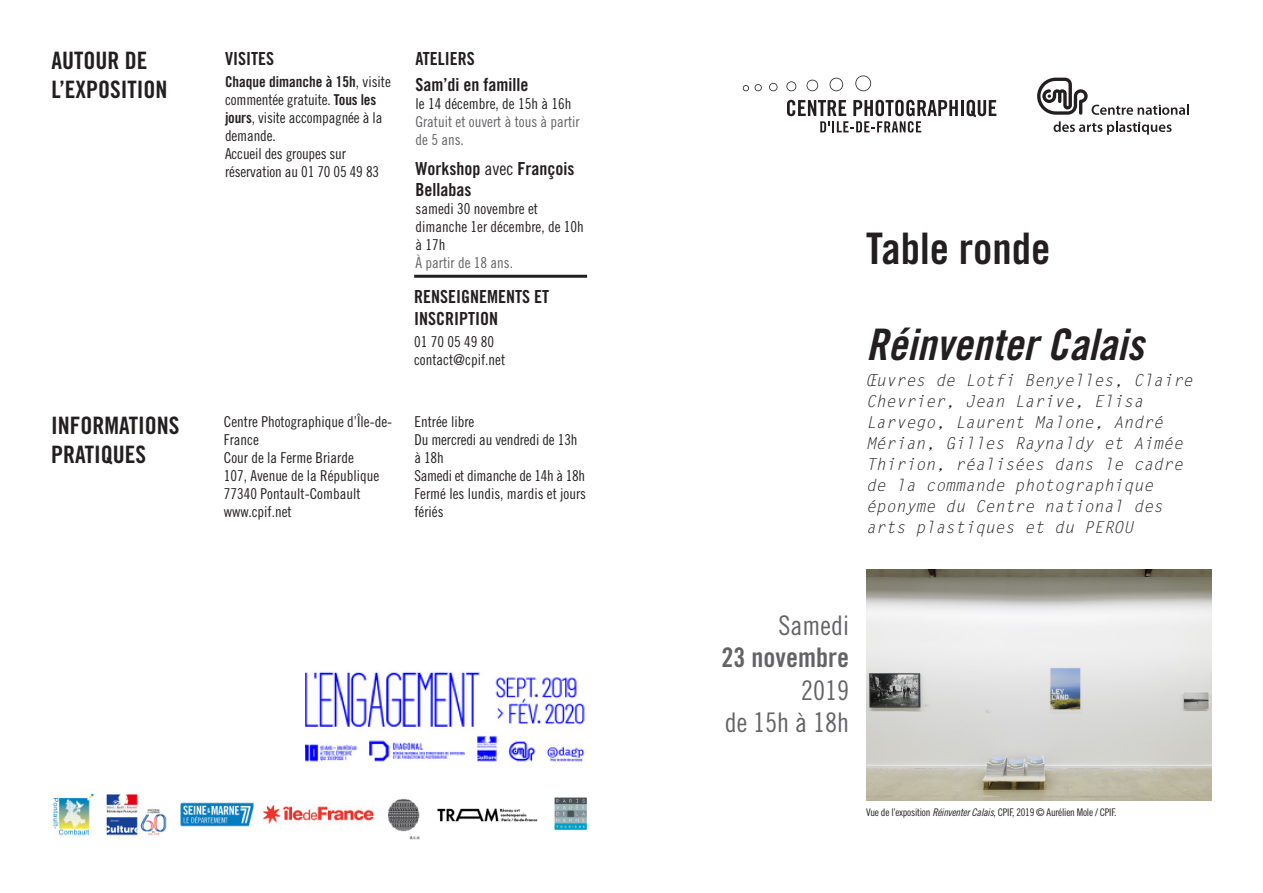
<style>
.page{position:relative;width:1263px;height:893px;background:#fff}
.page>*{position:absolute;margin:0;border:0;box-sizing:border-box;transform-origin:0 0}
.t1{font:43.5px "Trade Gothic Bold Cond Twenty Obl";color:#231f20}
.t2{font:43.5px "Trade Gothic Bold Cond Twenty";color:#231f20}
.t3{font:27px/32.4px "Trade Gothic Cond Eighteen";color:#636366;text-align:right}
.t4{font:27px "Trade Gothic Bold Cond Twenty";color:#636366}
.t5{font:24px/28.8px "Trade Gothic Bold Cond Twenty";color:#231f20}
.t6{font:18px/21.6px "Trade Gothic Bold Cond Twenty";color:#231f20}
.t7{font:italic 16.5px/21px "Letter Gothic Std";color:#231f20}
.t8{font:15px/18px "Trade Gothic Cond Eighteen";color:#231f20}
.t9{font:15px/18px "Trade Gothic Cond Eighteen";color:#636366}
.t10{font:15px "Trade Gothic Bold Cond Twenty";color:#231f20}
.t11{font:10.5px "Trade Gothic Cond Eighteen";letter-spacing:-.02em;color:#231f20}
.s1{font-family:"Trade Gothic Cond Eighteen"}
.s2{font-family:"Trade Gothic Bold Cond Twenty"}
.s3{font-family:"Trade Gothic Cond Eighteen Obl"}
</style>
<div class="page">
<hr style="left:414px;top:275px;width:173px;height:3px;background:#231f20">
<img style="left:51px;top:795px;width:323px;height:43px">
<img style="left:866px;top:570px;width:346px;height:230px">
<img style="left:305px;top:672px;width:280px;height:90px">
<svg style="left:743px;top:84px;width:19px;height:7px"></svg>
<svg style="left:769px;top:83px;width:8px;height:8px"></svg>
<svg style="left:786px;top:81px;width:10px;height:10px"></svg>
<svg style="left:806px;top:80px;width:12px;height:11px"></svg>
<svg style="left:829px;top:78px;width:14px;height:13px"></svg>
<svg style="left:855px;top:75px;width:16px;height:16px"></svg>
<svg style="left:787px;top:100px;width:209px;height:33px"></svg>
<svg style="left:1037px;top:78px;width:152px;height:37px"></svg>
<svg style="left:1053px;top:121px;width:118px;height:14px"></svg>
<img style="left:388px;top:798px;width:32px;height:42px">
<img style="left:437px;top:808px;width:101px;height:14px">
<img style="left:554px;top:798px;width:33px;height:32px">
<h3 class="t5" style="left:51px;top:46px;width:117px">AUTOUR DE<br>L’EXPOSITION</h3>
<p class="t6" style="left:225px;top:47px;width:50px">VISITES</p>
<p class="t10" style="left:225px;top:73px;width:167px">Chaque dimanche à 15h<span class="s1">, visite</span></p>
<p class="t8" style="left:225px;top:91px;width:159px">commentée gratuite. <span class="s2">Tous les jours</span>, visite accompagnée à la demande.<br>Accueil des groupes sur réservation au 01 70 05 49 83</p>
<p class="t6" style="left:416px;top:45px;width:114px;line-height:25.8px">ATELIERS<br>Sam’di en famille</p>
<p class="t8" style="left:416px;top:94px;width:157px">le 14 décembre, de 15h à 16h</p>
<p class="t9" style="left:416px;top:112px;width:166px">Gratuit et ouvert à tous à partir de 5 ans.</p>
<p class="t6" style="left:416px;top:157px;width:160px">Workshop <span class="s1">avec</span> François<br>Bellabas</p>
<p class="t8" style="left:416px;top:200px;width:170px">samedi 30 novembre et dimanche 1er décembre, de 10h à 17h</p>
<p class="t9" style="left:416px;top:254px;width:99px">À partir de 18 ans.</p>
<p class="t6" style="left:414px;top:286px;width:136px">RENSEIGNEMENTS ET<br>INSCRIPTION</p>
<p class="t8" style="left:414px;top:333px;width:93px">01 70 05 49 80 contact@cpif.net</p>
<h3 class="t5" style="left:51px;top:411px;width:130px">INFORMATIONS<br>PRATIQUES</h3>
<p class="t8" style="left:224px;top:413px;width:170px">Centre Photographique d’Île-de-<br>France<br>Cour de la Ferme Briarde<br>107, Avenue de la République<br>77340 Pontault-Combault www.cpif.net</p>
<p class="t8" style="left:414px;top:413px;width:173px">Entrée libre<br>Du mercredi au vendredi de 13h à 18h<br>Samedi et dimanche de 14h à 18h<br>Fermé les lundis, mardis et jours fériés</p>
<h1 class="t2" style="left:866px;top:222px;width:186px">Table ronde</h1>
<h1 class="t1" style="left:866px;top:318px;width:279px">Réinventer Calais</h1>
<p class="t7" style="left:866px;top:371px;width:328px">Œuvres de Lotfi Benyelles, Claire<br>Chevrier, Jean Larive, Elisa<br>Larvego, Laurent Malone, André<br>Mérian, Gilles Raynaldy et Aimée<br>Thirion, réalisées dans le cadre de la commande photographique éponyme du Centre national des arts plastiques et du PEROU</p>
<h2 class="t3" style="left:779px;top:609px;width:72px">Samedi</h2>
<h2 class="t4" style="left:722px;top:641px;width:129px">23 novembre</h2>
<h2 class="t3" style="left:725px;top:674px;width:126px">2019<br>de 15h à 18h</h2>
<p class="t11" style="left:866px;top:806px;width:252px">Vue de l’exposition <span class="s3">Réinventer Calais</span>, CPIF, 2019 © Aurélien Mole / CPIF.</p>
</div>
